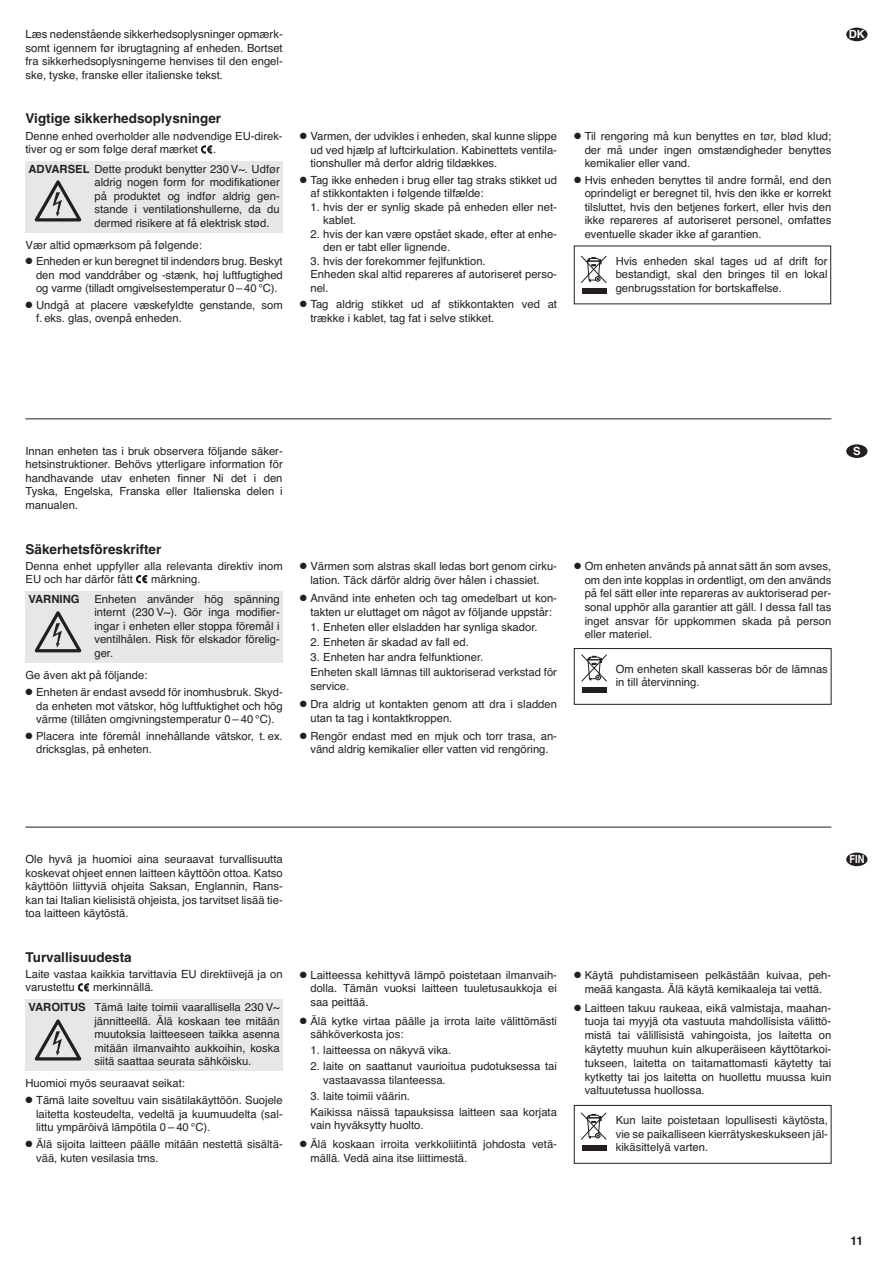
<style>
.page{position:relative;width:893px;height:1263px;background:#fff}
.page>*{position:absolute;margin:0;border:0;box-sizing:border-box;transform-origin:0 0}
.t1{font:700 13.5px "Helvetica";color:#231f20}
.t2{font:700 12px "Helvetica";color:#231f20}
.t3{font:11.25px/13.5px "Helvetica";color:#231f20}
.t4{font:700 11.25px "Helvetica";color:#231f20}
.t5{font:700 condensed 11.25px "Helvetica";color:#fff}
.t6{font:700 11.25px "Helvetica";color:#fff}
.s1{font-weight:700}
</style>
<div class="page">
<div style="left:846px;top:852px;width:21px;height:14px;background:#231f20;border-radius:50%"></div>
<svg style="left:201px;top:146px;width:11px;height:7px"></svg>
<div style="left:26px;top:161px;width:257px;height:71px;background:#e6e7e8"></div>
<hr style="left:26px;top:418px;width:805px;height:1px;background:#231f20">
<svg style="left:34px;top:180px;width:48px;height:42px"></svg>
<svg style="left:581px;top:256px;width:26px;height:27px"></svg>
<div style="left:582px;top:288px;width:24px;height:6px;background:#231f20"></div>
<svg style="left:136px;top:575px;width:11px;height:8px"></svg>
<div style="left:26px;top:591px;width:257px;height:71px;background:#e6e7e8"></div>
<div style="left:574px;top:648px;width:257px;height:56px;border:1px solid #231f20"></div>
<svg style="left:34px;top:611px;width:48px;height:42px"></svg>
<svg style="left:581px;top:654px;width:26px;height:28px"></svg>
<div style="left:582px;top:687px;width:25px;height:6px;background:#231f20"></div>
<div style="left:846px;top:444px;width:21px;height:14px;background:#231f20;border-radius:50%"></div>
<div style="left:846px;top:28px;width:21px;height:13px;background:#231f20;border-radius:50%"></div>
<svg style="left:78px;top:984px;width:11px;height:7px"></svg>
<div style="left:574px;top:1105px;width:257px;height:58px;border:1px solid #231f20"></div>
<div style="left:26px;top:1000px;width:257px;height:71px;background:#e6e7e8"></div>
<svg style="left:34px;top:1019px;width:48px;height:42px"></svg>
<svg style="left:581px;top:1112px;width:26px;height:28px"></svg>
<div style="left:582px;top:1145px;width:24px;height:6px;background:#231f20"></div>
<hr style="left:26px;top:827px;width:805px;height:1px;background:#231f20">
<p class="t3" style="left:26px;top:29px;width:259px;text-align:justify">Læs nedenstående sikkerhedsoplys ninger opmærk - somt igennem før ibrugtagning af enheden. Bortset fra sikkerhedsoplys nin gerne henvises til den engel - ske, tyske, franske eller italienske tekst.</p>
<p class="t1" style="left:26px;top:114px;width:197px">Vigtige sikkerhedsoplysninger</p>
<p class="t3" style="left:26px;top:130px;width:259px">Denne enhed overholder alle nødvendige EU-direk&shy;tiver og er som følge deraf mærket</p>
<p class="t3" style="left:213px;top:144px;width:5px">.</p>
<p class="t3" style="left:94px;top:163px;width:187px;text-align:justify;text-indent:-66px"><span class="s1">ADVARSEL</span> Dette produkt benytter 230 V~. Udfør aldrig nogen form for modifikationer på produktet og indfør aldrig gen&shy;stande i ventilationshullerne, da du dermed risikere at få elektrisk stød.</p>
<p class="t3" style="left:26px;top:239px;width:178px">Vær altid opmærksom på følgende:</p>
<p class="t3" style="left:36px;top:256px;width:248px;text-align:justify;text-indent:-11px">● Enheden er kun beregnet til indendørs brug. Be skyt den mod vanddråber og -stænk, høj luft fug tig hed og varme (tilladt omgivelses tem pera tur 0 – 40 °C).</p>
<p class="t3" style="left:36px;top:299px;width:248px;text-indent:-11px">● Undgå at placere væskefyldte genstande, som f. eks. glas, ovenpå enheden.</p>
<p class="t3" style="left:310px;top:131px;width:248px;text-align:justify;text-indent:-11px">● Varmen, der udvikles i enheden, skal kunne slippe ud ved hjælp af luftcirkulation. Kabinettets ventila - tionshuller må derfor aldrig tildækkes.</p>
<p class="t3" style="left:310px;top:174px;width:248px;text-indent:-11px">● Tag ikke enheden i brug eller tag straks stikket ud af stikkontakten i følgende tilfælde:</p>
<p class="t3" style="left:323px;top:201px;width:235px;text-indent:-13px">1. hvis der er synlig skade på enheden eller net&shy;kablet.</p>
<p class="t3" style="left:323px;top:228px;width:235px;text-indent:-13px">2. hvis der kan være opstået skade, efter at en he&shy;den er tabt eller lignende.</p>
<p class="t3" style="left:310px;top:255px;width:248px">3. hvis der forekommer fejlfunktion.<br>Enheden skal altid repareres af autoriseret perso&shy;nel.</p>
<p class="t3" style="left:310px;top:299px;width:248px;text-indent:-11px">● Tag aldrig stikket ud af stikkontakten ved at trække i kablet, tag fat i selve stikket.</p>
<p class="t3" style="left:585px;top:131px;width:248px;text-align:justify;text-indent:-11px">● Til rengøring må kun benyttes en tør, blød klud; der må under ingen omstændigheder benyttes kemikalier eller vand.</p>
<p class="t3" style="left:585px;top:174px;width:248px;text-align:justify;text-indent:-11px">● Hvis enheden benyttes til andre formål, end den oprindeligt er beregnet til, hvis den ikke er korrekt tilsluttet, hvis den betjenes forkert, eller hvis den ikke repareres af autoriseret personel, omfattes eventuelle skader ikke af garantien.</p>
<p class="t3" style="left:616px;top:255px;width:213px;text-align:justify">Hvis enheden skal tages ud af drift for bestandigt, skal den bringes til en lokal genbrugsstation for bortskaffelse.</p>
<p class="t6" style="left:849px;top:30px;width:18px">DK</p>
<p class="t3" style="left:26px;top:445px;width:259px;text-align:justify">Innan enheten tas i bruk observera följande säker&shy;hetsinstruktioner. Behövs ytterligare information för handhavande utav enheten finner Ni det i den Tyska, Engelska, Franska eller Italienska delen i manu alen.</p>
<p class="t1" style="left:26px;top:544px;width:137px">Säkerhetsföreskrifter</p>
<p class="t3" style="left:26px;top:561px;width:259px;line-height:12.9px">Denna enhet uppfyller alla relevanta direktiv inom<br>EU och har därför fått</p>
<p class="t3" style="left:151px;top:573px;width:51px">märkning.</p>
<p class="t4" style="left:29px;top:595px;width:53px">VARNING</p>
<p class="t3" style="left:94px;top:593px;width:187px;text-align:justify">Enheten använder hög spänning internt (230 V~). Gör inga modifier&shy;ingar i enheten eller stoppa föremål i ventilhålen. Risk för elskador före lig&shy;ger.</p>
<p class="t3" style="left:26px;top:670px;width:123px">Ge även akt på följande:</p>
<p class="t3" style="left:36px;top:686px;width:248px;text-align:justify;text-indent:-11px">● Enheten är endast avsedd för inomhusbruk. Skyd - da enheten mot vätskor, hög luftfuktighet och hög värme (tillåten omgivningstemperatur 0 – 40 °C).</p>
<p class="t3" style="left:36px;top:730px;width:248px;text-indent:-11px">● Placera inte föremål innehållande vätskor, t. ex. drick sglas, på enheten.</p>
<p class="t3" style="left:300px;top:561px;width:259px;text-align:center">● Värmen som alstras skall ledas bort genom cirku&shy;lation. Täck därför aldrig över hålen i chassiet.</p>
<p class="t3" style="left:300px;top:592px;width:259px;text-align:center">● Använd inte enheten och tag omedelbart ut kon&shy;takten ur eluttaget om något av följande uppstår:</p>
<p class="t3" style="left:310px;top:621px;width:229px">1. Enheten eller elsladden har synliga skador.</p>
<p class="t3" style="left:310px;top:636px;width:160px">2. Enheten är skadad av fall ed.</p>
<p class="t3" style="left:310px;top:651px;width:248px;line-height:15.1px">3. Enheten har andra felfunktioner.<br>Enheten skall lämnas till auktoriserad verkstad för</p>
<p class="t3" style="left:310px;top:680px;width:40px">service.</p>
<p class="t3" style="left:310px;top:698px;width:248px;text-indent:-11px">● Dra aldrig ut kontakten genom att dra i sladden utan ta tag i kontaktkroppen.</p>
<p class="t3" style="left:300px;top:730px;width:259px;text-align:center">● Rengör endast med en mjuk och torr trasa, an - vänd aldrig kemikalier eller vatten vid ren göring.</p>
<p class="t3" style="left:585px;top:561px;width:248px;text-align:justify;text-indent:-11px">● Om enheten används på annat sätt än som avses, om den inte kopplas in ordentligt, om den används på fel sätt eller inte repareras av auktoriserad per&shy;sonal upphör alla garantier att gäll. I dessa fall tas inget ansvar för uppkommen skada på person eller materiel.</p>
<p class="t3" style="left:616px;top:663px;width:214px">Om enheten skall kasseras bör de lämnas in till återvinning.</p>
<p class="t6" style="left:853px;top:447px;width:9px">S</p>
<p class="t3" style="left:26px;top:853px;width:259px;text-align:justify">Ole hyvä ja huomioi aina seuraavat turvalli suutta koskevat ohjeet ennen laitteen käyttöön ottoa. Katso käyttöön liittyviä ohjeita Saksan, Englannin, Rans&shy;kan tai Italian kielisistä ohjeista, jos tarvitset lisää tie&shy;toa laitteen käytöstä.</p>
<p class="t1" style="left:26px;top:952px;width:108px">Turvallisuudesta</p>
<p class="t3" style="left:26px;top:969px;width:259px;line-height:12.9px">Laite vastaa kaikkia tarvittavia EU direktiivejä ja on varustettu</p>
<p class="t3" style="left:93px;top:982px;width:62px">merkinnällä.</p>
<p class="t3" style="left:94px;top:1001px;width:187px;text-align:justify;text-indent:-66px"><span class="s1">VAROITUS</span> Tämä laite toimii vaarallisella 230 V~ jännitteellä. Älä koskaan tee mitään muutoksia laitteeseen taikka asenna mitään ilmanvaihto aukkoihin, koska siitä saattaa seurata sähköisku.</p>
<p class="t3" style="left:26px;top:1078px;width:161px">Huomioi myös seuraavat seikat:</p>
<p class="t3" style="left:36px;top:1095px;width:248px;text-align:justify;text-indent:-11px">● Tämä laite soveltuu vain sisätilakäyttöön. Suojele lai tetta kosteudelta, vedeltä ja kuumuudelta (sal&shy;littu ympä röivä lämpötila 0 – 40 °C).</p>
<p class="t3" style="left:36px;top:1138px;width:248px;text-indent:-11px">● Älä sijoita laitteen päälle mitään nestettä sisältä&shy;vää, kuten vesilasia tms.</p>
<p class="t3" style="left:310px;top:969px;width:248px;text-align:justify;text-indent:-11px">● Laitteessa kehittyvä lämpö poistetaan il man vaih - dolla. Tämän vuoksi laitteen tuuletusaukkoja ei saa peittää.</p>
<p class="t3" style="left:310px;top:1015px;width:248px;text-indent:-11px">● Älä kytke virtaa päälle ja irrota laite välittömästi sähköverkosta jos:</p>
<p class="t3" style="left:310px;top:1045px;width:142px">1. laitteessa on näkyvä vika.</p>
<p class="t3" style="left:323px;top:1060px;width:235px;text-indent:-13px">2. laite on saattanut vaurioitua pudotuksessa tai vas taavassa tilanteessa.</p>
<p class="t3" style="left:310px;top:1089px;width:248px;line-height:15.9px">3. laite toimii väärin.<br>Kaikissa näissä tapauksissa laitteen saa korjata</p>
<p class="t3" style="left:310px;top:1120px;width:115px">vain hyväksytty huolto.</p>
<p class="t3" style="left:310px;top:1138px;width:248px;text-indent:-11px">● Älä koskaan irroita verkkoliitintä johdosta vetä&shy;mällä. Vedä aina itse liittimestä.</p>
<p class="t3" style="left:574px;top:969px;width:259px;text-align:center">● Käytä puhdistamiseen pelkästään kuivaa, peh&shy;meää kangasta. Älä käytä kemikaaleja tai vettä.</p>
<p class="t3" style="left:585px;top:1002px;width:248px;text-align:justify;text-indent:-11px">● Laitteen takuu raukeaa, eikä valmistaja, maahan&shy;tuoja tai myyjä ota vastuuta mahdollisista välittö&shy;mis tä tai välillisistä vahingoista, jos laitetta on käytetty muuhun kuin alkuperäiseen käyttötarkoi&shy;tukseen, laitet ta on taitamattomasti käytetty tai kytketty tai jos laitetta on huollettu muussa kuin valtuutetussa huollossa.</p>
<p class="t3" style="left:616px;top:1114px;width:214px;text-align:justify">Kun laite poistetaan lopullisesti käytösta, vie se paikalliseen kierrätyskeskukseen jäl&shy;kikäsittelyä varten.</p>
<p class="t5" style="left:850px;top:855px;width:16px">FIN</p>
<p class="t2" style="left:850px;top:1236px;width:14px">11</p>
</div>
